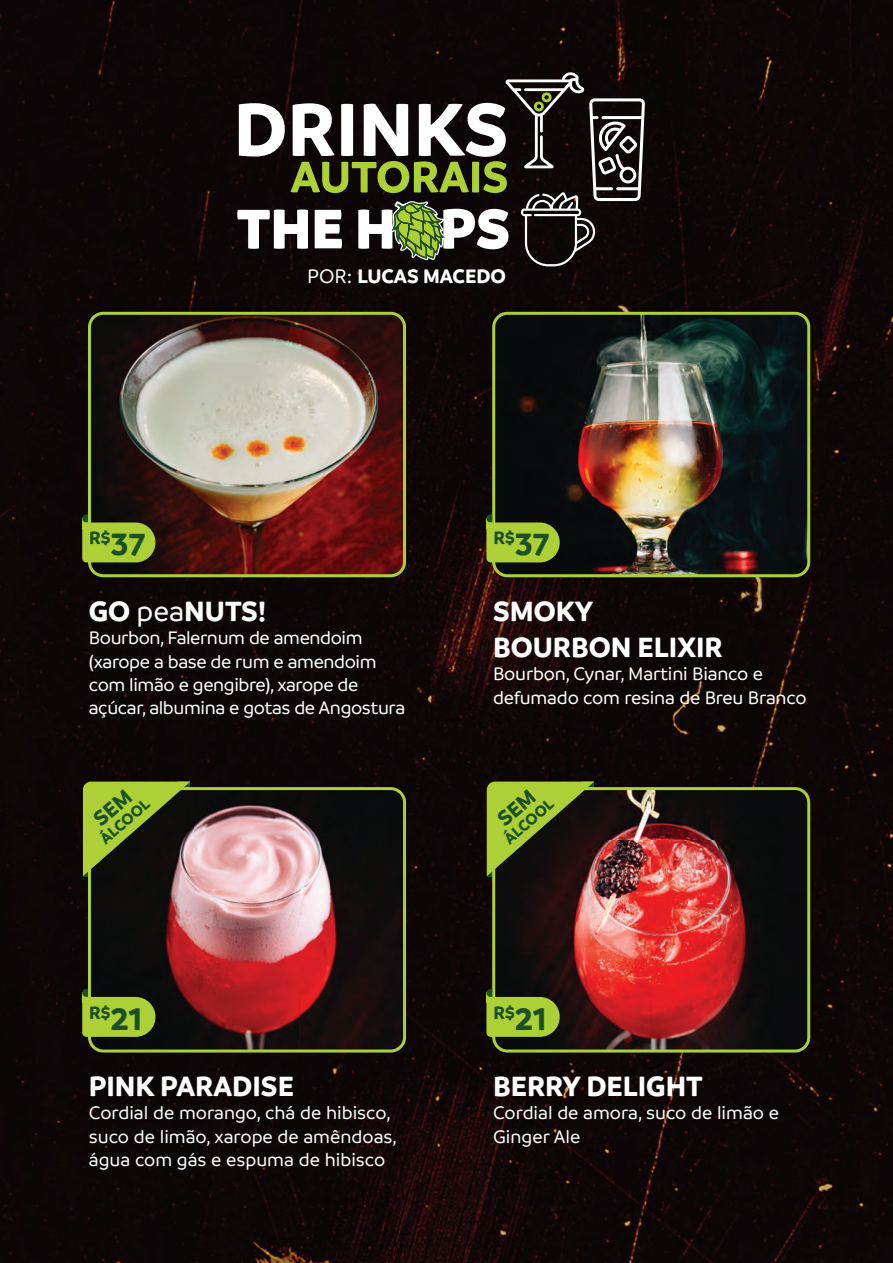
<style>
.page{position:relative;width:893px;height:1263px;background:#fff}
.page>*{position:absolute;margin:0;border:0;box-sizing:border-box;transform-origin:0 0}
.t1{font:700 30px/36px "Branding";color:#fff}
.t2{font:700 21px "Branding";color:#fff}
.t3{font:500 19.5px/23.4px "Branding";letter-spacing:-.01em;color:#fff}
.t4{font:700 19.2px "Branding";color:#1c5127}
.t5{font:700 16.5px "Branding";color:#1c5127}
.s1{font-size:33px}
.s2{font-weight:500}
</style>
<div class="page">
<img style="left:0;top:0;width:893px;height:1263px">
<svg style="left:237px;top:71px;width:408px;height:195px"></svg>
<img style="left:89px;top:313px;width:316px;height:263px">
<div style="left:88px;top:312px;width:318px;height:265px;border:3px solid #add037;border-radius:14px"></div>
<img style="left:89px;top:789px;width:316px;height:262px">
<div style="left:88px;top:787px;width:318px;height:265px;border:3px solid #add037;border-radius:14px"></div>
<img style="left:494px;top:313px;width:315px;height:263px">
<div style="left:492px;top:312px;width:318px;height:265px;border:3px solid #add037;border-radius:14px"></div>
<img style="left:494px;top:789px;width:315px;height:262px">
<div style="left:492px;top:787px;width:318px;height:265px;border:3px solid #add037;border-radius:14px"></div>
<svg style="left:486px;top:514px;width:76px;height:48px"></svg>
<svg style="left:82px;top:514px;width:75px;height:48px"></svg>
<svg style="left:82px;top:989px;width:75px;height:48px"></svg>
<svg style="left:486px;top:989px;width:76px;height:48px"></svg>
<svg style="left:83px;top:781px;width:107px;height:95px"></svg>
<svg style="left:487px;top:781px;width:107px;height:95px"></svg>
<p class="t4" style="left:89px;top:526px;width:58px">R$<span class="s1">37</span></p>
<p class="t2" style="left:307px;top:264px;width:200px"><span class="s2">POR:</span> LUCAS MACEDO</p>
<p class="t4" style="left:493px;top:526px;width:58px">R$<span class="s1">37</span></p>
<h1 class="t1" style="left:89px;top:593px;width:179px">GO <span class="s2">pea</span>NUTS!</h1>
<p class="t3" style="left:89px;top:626px;width:318px">Bourbon, Falernum de amendoim (xarope a base de rum e amendoim com limão e gengibre), xarope de açúcar, albumina e gotas de Angostura</p>
<h1 class="t1" style="left:493px;top:593px;width:231px">SMOKY<br>BOURBON ELIXIR</h1>
<p class="t3" style="left:493px;top:662px;width:315px">Bourbon, Cynar, Martini Bianco e defumado com resina de Breu Branco</p>
<p class="t5" style="left:96px;top:833px;width:62px;rotate:-41deg">ÁLCOOL</p>
<p class="t5" style="left:500px;top:833px;width:62px;rotate:-41deg">ÁLCOOL</p>
<p class="t4" style="left:89px;top:1002px;width:55px">R$<span class="s1">21</span></p>
<p class="t4" style="left:493px;top:1002px;width:55px">R$<span class="s1">21</span></p>
<h1 class="t1" style="left:89px;top:1068px;width:207px">PINK PARADISE</h1>
<p class="t3" style="left:89px;top:1101px;width:309px">Cordial de morango, chá de hibisco, suco de limão, xarope de amêndoas, água com gás e espuma de hibisco</p>
<h1 class="t1" style="left:493px;top:1068px;width:211px">BERRY DELIGHT</h1>
<p class="t3" style="left:493px;top:1101px;width:287px">Cordial de amora, suco de limão e<br>Ginger Ale</p>
</div>
